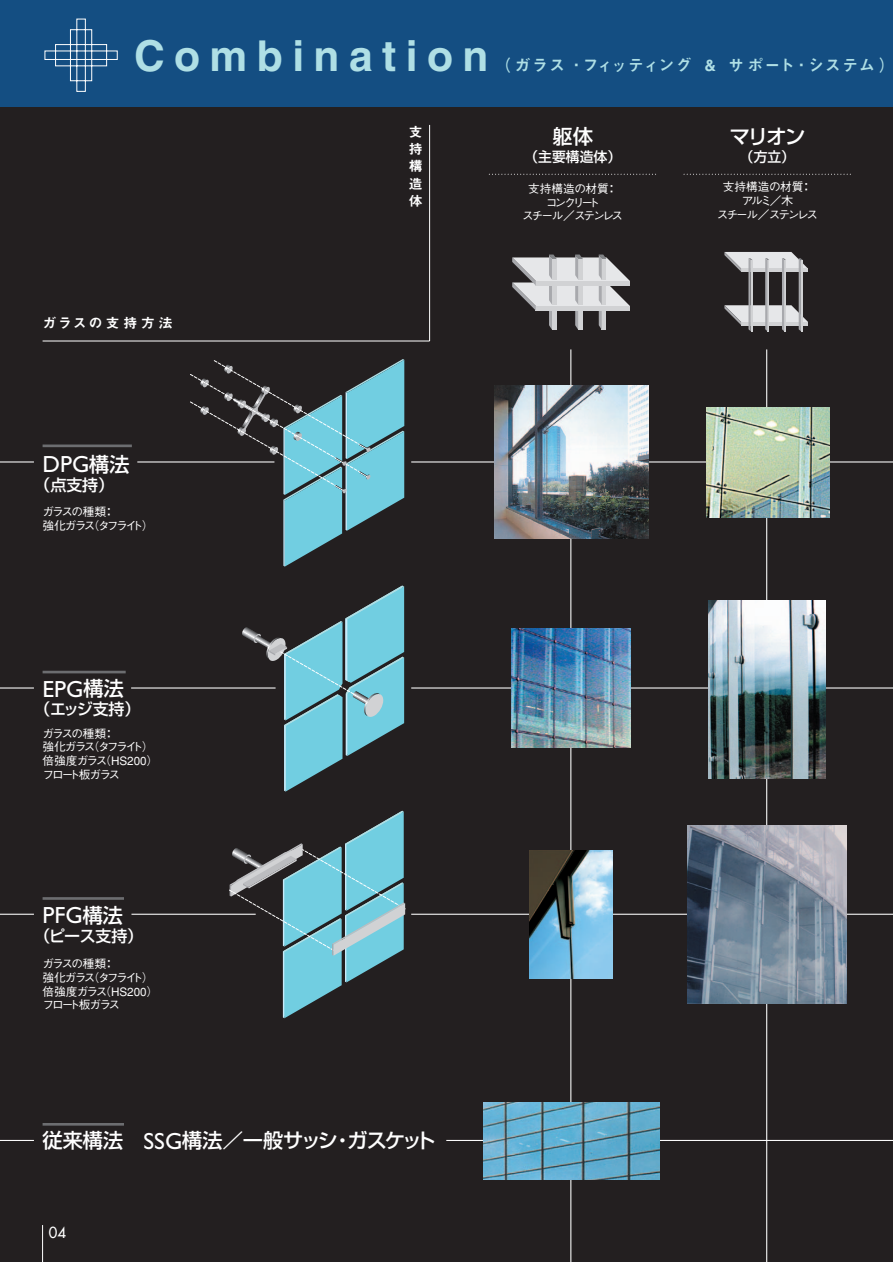
<style>
.page{position:relative;width:893px;height:1262px;background:#fff}
.page>*{position:absolute;margin:0;border:0;box-sizing:border-box;transform-origin:0 0}
.t1{font:42.6px "Midashi Go MB31";letter-spacing:.22em;color:#afdfe5}
.t2{font:23.4px "Gill Sans";color:#fff}
.t3{font:500 20.25px "Shin Go";letter-spacing:-.025em;color:#fff}
.t4{font:500 20.25px "Shin Go";letter-spacing:-.06em;color:#fff}
.t5{font:15.9px "Midashi Go MB31";letter-spacing:.055em;color:#afdfe5}
.t6{font:500 15.9px "Shin Go";letter-spacing:-.005em;color:#fff}
.t7{font:14.85px "Futura";color:#fff}
.t8{font:13.8px/17.2px "Midashi Go MB31";letter-spacing:.23em;color:#fff;text-align:justify}
.t9{font:500 13.8px "Shin Go";color:#fff}
.t10{font:500 11.7px/13.8px "Gothic BBB";letter-spacing:-.165em;color:#fff}
.t11{font:500 11.7px/13.8px "Gothic BBB";letter-spacing:-.185em;color:#fff;text-align:center}
.s1{font-family:"Shin Go";font-weight:500;font-size:20.25px}
.s2{font-family:"Gill Sans";font-weight:400;font-size:23.4px}
</style>
<div class="page">
<div style="left:0;top:0;width:892px;height:1261px;background:#231f20"></div>
<hr style="left:42px;top:1225px;width:1px;height:36px;background:#fff">
<hr style="left:570px;top:349px;width:1px;height:912px;background:#fff">
<hr style="left:766px;top:349px;width:1px;height:912px;background:#fff">
<hr style="left:43px;top:341px;width:386px;height:1px;background:#fff">
<hr style="left:429px;top:125px;width:1px;height:216px;background:#fff">
<hr style="left:446px;top:1139px;width:446px;height:2px;background:#fff">
<hr style="left:411px;top:687px;width:481px;height:1px;background:#fff">
<img style="left:708px;top:600px;width:117px;height:178px">
<hr style="left:411px;top:913px;width:481px;height:1px;background:#fff">
<img style="left:687px;top:825px;width:159px;height:178px">
<img style="left:529px;top:850px;width:83px;height:128px">
<hr style="left:411px;top:461px;width:481px;height:1px;background:#fff">
<img style="left:494px;top:385px;width:154px;height:154px">
<img style="left:706px;top:407px;width:123px;height:110px">
<svg style="left:489px;top:174px;width:167px;height:1px"></svg>
<svg style="left:684px;top:174px;width:167px;height:1px"></svg>
<hr style="left:0;top:461px;width:34px;height:1px;background:#fff">
<hr style="left:0;top:687px;width:34px;height:1px;background:#fff">
<hr style="left:0;top:913px;width:34px;height:1px;background:#fff">
<hr style="left:0;top:1139px;width:34px;height:2px;background:#fff">
<svg style="left:189px;top:359px;width:215px;height:207px"></svg>
<svg style="left:242px;top:585px;width:162px;height:206px"></svg>
<svg style="left:229px;top:810px;width:177px;height:208px"></svg>
<svg style="left:512px;top:254px;width:118px;height:76px"></svg>
<svg style="left:724px;top:252px;width:84px;height:79px"></svg>
<div style="left:0;top:0;width:892px;height:106px;background:#144e82"></div>
<svg style="left:44px;top:19px;width:74px;height:73px"></svg>
<img style="left:511px;top:628px;width:119px;height:119px">
<img style="left:483px;top:1102px;width:176px;height:77px">
<hr style="left:43px;top:444px;width:89px;height:3px;background:#6c6d70">
<hr style="left:43px;top:670px;width:83px;height:3px;background:#6c6d70">
<hr style="left:43px;top:897px;width:81px;height:2px;background:#6c6d70">
<hr style="left:43px;top:1123px;width:81px;height:2px;background:#6c6d70">
<hr style="left:137px;top:461px;width:137px;height:1px;background:#fff">
<hr style="left:131px;top:687px;width:144px;height:1px;background:#fff">
<hr style="left:131px;top:913px;width:125px;height:1px;background:#fff">
<h1 class="t1" style="left:134px;top:39px;width:356px">Combination</h1>
<h3 class="t5" style="left:495px;top:59px;width:401px">（ガラス・フィッティング &amp; サポート・システム）</h3>
<p class="t8" style="left:409px;top:125px;width:15px">支持構造体</p>
<h3 class="t4" style="left:552px;top:128px;width:42px">躯体</h3>
<p class="t9" style="left:524px;top:152px;width:98px">（主要構造体）</p>
<h3 class="t4" style="left:729px;top:128px;width:77px">マリオン</h3>
<p class="t9" style="left:740px;top:152px;width:57px">（方立）</p>
<p class="t11" style="left:522px;top:183px;width:102px">支持構造の材質：コンクリート<br>スチール／ステンレス</p>
<p class="t10" style="left:717px;top:182px;width:102px;text-align:center">支持構造の材質：アルミ／木<br>スチール／ステンレス</p>
<p class="t8" style="left:43px;top:316px;width:132px">ガラスの支持方法</p>
<h2 class="t2" style="left:43px;top:456px;width:89px">DPG<span class="s1">構法</span></h2>
<h3 class="t6" style="left:35px;top:479px;width:81px">（点支持）</h3>
<p class="t10" style="left:43px;top:506px;width:112px">ガラスの種類：<br>強化ガラス（タフライト）</p>
<h2 class="t2" style="left:43px;top:680px;width:83px">EPG<span class="s1">構法</span></h2>
<h3 class="t6" style="left:35px;top:703px;width:107px">（エッジ支持）</h3>
<p class="t10" style="left:43px;top:728px;width:117px">ガラスの種類：<br>強化ガラス（タフライト）倍強度ガラス（HS200）フロート板ガラス</p>
<h2 class="t2" style="left:43px;top:907px;width:82px">PFG<span class="s1">構法</span></h2>
<h3 class="t6" style="left:35px;top:929px;width:110px">（ピース支持）</h3>
<p class="t10" style="left:43px;top:958px;width:117px">ガラスの種類：<br>強化ガラス（タフライト）倍強度ガラス（HS200）フロート板ガラス</p>
<h3 class="t3" style="left:43px;top:1133px;width:394px">従来構法　<span class="s2">SSG</span>構法／一般サッシ・ガスケット</h3>
<p class="t7" style="left:49px;top:1225px;width:19px">04</p>
</div>
